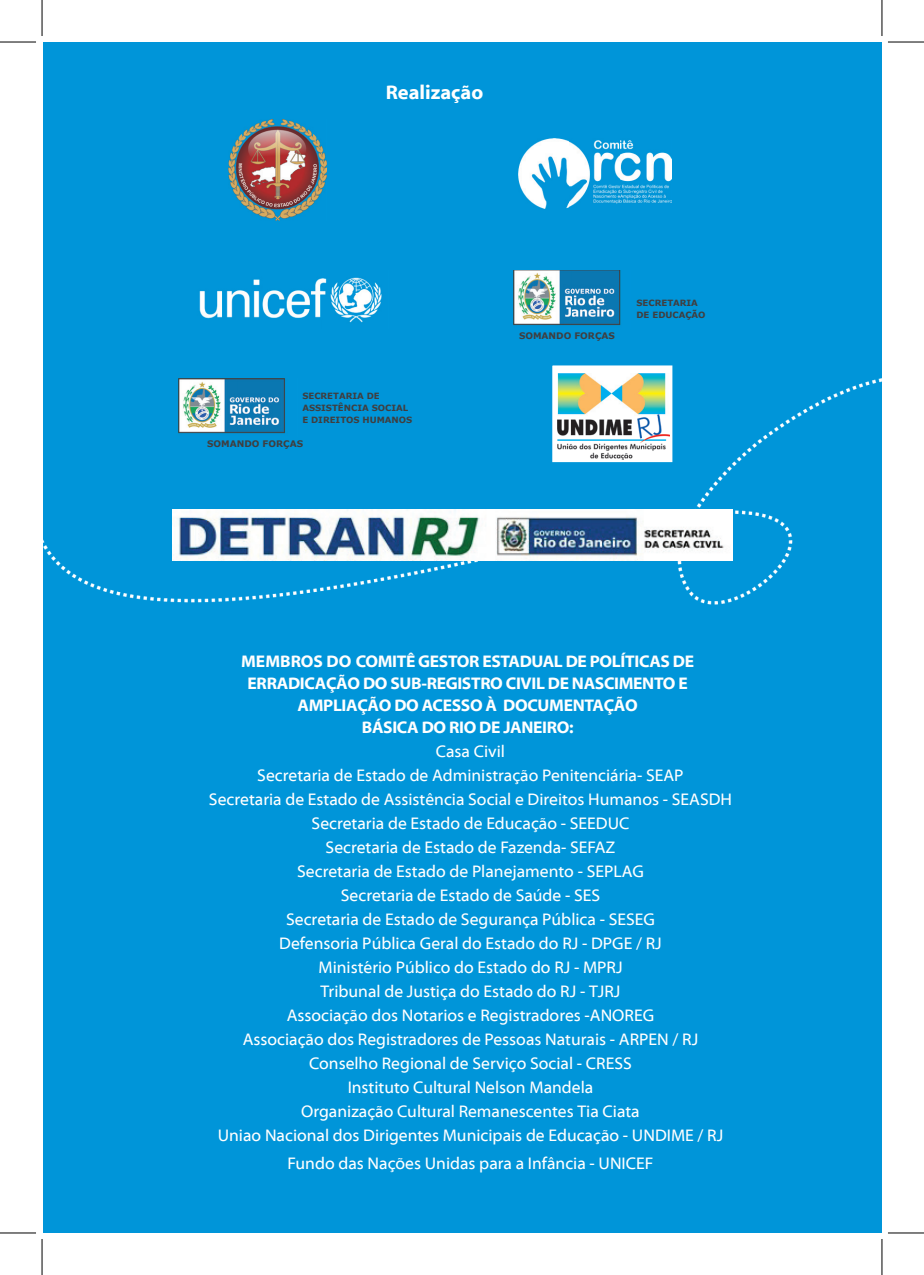
<style>
.page{position:relative;width:924px;height:1275px;background:#fff}
.page>*{position:absolute;margin:0;border:0;box-sizing:border-box;transform-origin:0 0}
.t1{font:700 20px "Myriad Web Pro";color:#fff}
.t2{font:17px/24px "Myriad Web Pro";color:#fff;text-align:center}
.t3{font:700 17px/22px "Myriad Web Pro";letter-spacing:-.02em;color:#fff;text-align:center}
.t4{font:700 9px "Verdana";color:#403e3f}
.t5{font:700 8.6px/12px "Verdana";color:#403e3f}
</style>
<div class="page">
<div style="left:43px;top:42px;width:838px;height:1191px;background:#0095d9"></div>
<img style="left:43px;top:378px;width:838px;height:226px">
<img style="left:518px;top:138px;width:153px;height:70px">
<img style="left:228px;top:120px;width:98px;height:100px">
<img style="left:199px;top:277px;width:183px;height:46px">
<svg style="left:550px;top:365px;width:124px;height:99px"></svg>
<img style="left:557px;top:374px;width:112px;height:85px">
<img style="left:513px;top:270px;width:108px;height:56px">
<img style="left:178px;top:378px;width:120px;height:58px">
<img style="left:172px;top:510px;width:559px;height:51px">
<hr style="left:0;top:42px;width:36px;height:1px;background:#000">
<hr style="left:887px;top:42px;width:36px;height:1px;background:#000">
<hr style="left:0;top:1232px;width:36px;height:1px;background:#000">
<hr style="left:887px;top:1232px;width:36px;height:1px;background:#000">
<hr style="left:42px;top:0;width:1px;height:36px;background:#000">
<hr style="left:42px;top:1239px;width:1px;height:36px;background:#000">
<hr style="left:881px;top:0;width:1px;height:36px;background:#000">
<hr style="left:881px;top:1239px;width:1px;height:36px;background:#000">
<p class="t1" style="left:385px;top:81px;width:99px">Realização</p>
<p class="t5" style="left:302px;top:390px;width:111px">SECRETARIA DE<br>ASSISTÊNCIA SOCIAL<br>E DIREITOS HUMANOS</p>
<p class="t4" style="left:207px;top:437px;width:97px">SOMANDO FORÇAS</p>
<p class="t4" style="left:519px;top:329px;width:97px">SOMANDO FORÇAS</p>
<p class="t5" style="left:636px;top:296px;width:71px">SECRETARIA<br>DE EDUCAÇÃO</p>
<p class="t3" style="left:241px;top:650px;width:454px">MEMBROS DO COMITÊ GESTOR ESTADUAL DE POLÍTICAS DE ERRADICAÇÃO DO SUB-REGISTRO CIVIL DE NASCIMENTO E AMPLIAÇÃO DO ACESSO À DOCUMENTAÇÃO<br>BÁSICA DO RIO DE JANEIRO:</p>
<p class="t2" style="left:209px;top:739px;width:524px">Casa Civil<br>Secretaria de Estado de Administração Penitenciária- SEAP<br>Secretaria de Estado de Assistência Social e Direitos Humanos - SEASDH Secretaria de Estado de Educação - SEEDUC<br>Secretaria de Estado de Fazenda- SEFAZ<br>Secretaria de Estado de Planejamento - SEPLAG<br>Secretaria de Estado de Saúde - SES<br>Secretaria de Estado de Segurança Pública - SESEG<br>Defensoria Pública Geral do Estado do RJ - DPGE / RJ<br>Ministério Público do Estado do RJ - MPRJ<br>Tribunal de Justiça do Estado do RJ - TJRJ<br>Associação dos Notarios e Registradores -ANOREG<br>Associação dos Registradores de Pessoas Naturais - ARPEN / RJ Conselho Regional de Serviço Social - CRESS<br>Instituto Cultural Nelson Mandela<br>Organização Cultural Remanescentes Tia Ciata<br>Uniao Nacional dos Dirigentes Municipais de Educação - UNDIME / RJ</p>
<p class="t2" style="left:287px;top:1151px;width:367px">Fundo das Nações Unidas para a Infância - UNICEF</p>
</div>
